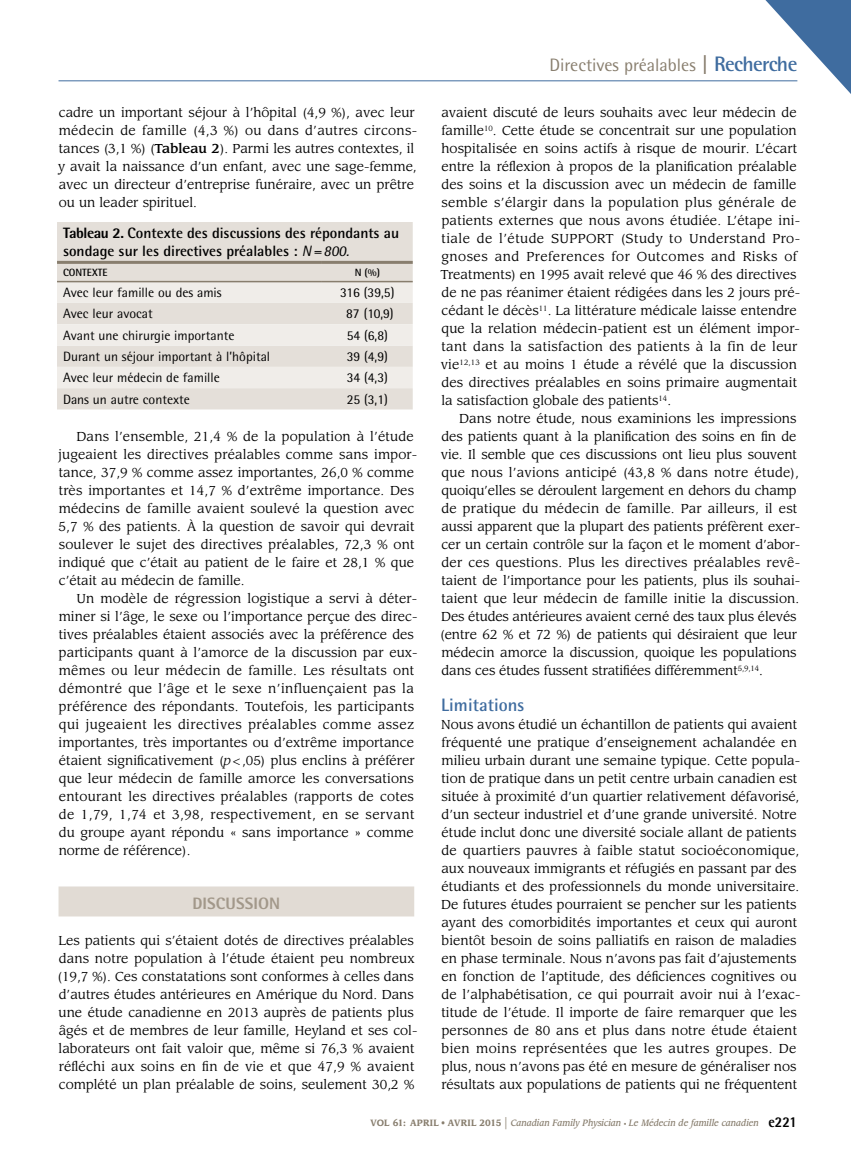
<style>
.page{position:relative;width:851px;height:1161px;background:#fff}
.page>*{position:absolute;margin:0;border:0;box-sizing:border-box;transform-origin:0 0}
.t1{font:18px "Rotis Semi Sans Std";color:#887e6e}
.t2{font:700 18px "Rotis Semi Sans Std";color:#3f6c9f}
.t3{font:800 16.5px "Rotis Semi Sans Std";color:#a2988a}
.t4{font:700 15px/18px "Rotis Semi Sans Std";color:#000}
.t5{font:13.5px "Rotis Semi Sans Std";color:#000}
.t6{font:12.75px/18px "Leawood Std";color:#000}
.t7{font:700 10.5px "Rotis Semi Sans Std";color:#000}
.t8{font:italic 500 9px "Leawood Std";color:#887e6e;scale:.9 1}
.s1{font-weight:500}
.s2{font-weight:800}
.s3{font-weight:400;font-style:italic}
.s4{font-style:italic}
.s5{font-weight:700;font-size:21px}
.s6{font-weight:700;font-size:21px;color:#3f6c9f}
.s7{font-weight:700;font-style:normal}
.s8{font-weight:400;font-style:normal}
.s9{font-weight:400;font-style:normal;font-size:15px}
.s10{font-style:normal;font-size:6px}
.s11{font-family:"Rotis Semi Sans Std";font-weight:800;font-style:normal;font-size:15px;color:#000}
</style>
<div class="page">
<hr style="left:58px;top:80px;width:739px;height:1px;background:#3f6c9f">
<svg style="left:729px;top:0;width:121px;height:93px"></svg>
<div style="left:58px;top:886px;width:356px;height:30px;background:#e1dbd4"></div>
<div style="left:57px;top:222px;width:355px;height:187px;background:#e4dfd9"></div>
<svg style="left:57px;top:282px;width:355px;height:106px;background:#eae7e2"></svg>
<hr style="left:57px;top:261px;width:265px;height:3px;background:#887e6e">
<hr style="left:322px;top:261px;width:90px;height:3px;background:#887e6e">
<hr style="left:57px;top:281px;width:265px;height:1px;background:#887e6e">
<hr style="left:322px;top:281px;width:90px;height:1px;background:#887e6e">
<p class="t6" style="left:58px;top:104px;width:360px">cadre un important séjour à l’hôpital (4,9 %), avec leur médecin de famille (4,3 %) ou dans d’autres circons&shy;tances (3,1 %) (<span class="s1">Tableau 2</span>). Parmi les autres contextes, il y avait la naissance d’un enfant, avec une sage-femme, avec un directeur d’entreprise funéraire, avec un prêtre ou un leader spirituel.</p>
<p class="t4" style="left:63px;top:224px;width:337px"><span class="s2">TABLEAU 2.</span> Contexte des discussions des répondants au sondage sur les directives préalables : <span class="s3">N=800.</span></p>
<p class="t7" style="left:63px;top:266px;width:46px">ContextE</p>
<p class="t7" style="left:354px;top:266px;width:27px">n (%)</p>
<p class="t5" style="left:63px;top:284px;width:160px">Avec leur famille ou des amis</p>
<p class="t5" style="left:340px;top:284px;width:56px">316 (39,5)</p>
<p class="t5" style="left:63px;top:306px;width:91px">Avec leur avocat</p>
<p class="t5" style="left:346px;top:306px;width:49px">87 (10,9)</p>
<p class="t5" style="left:63px;top:327px;width:173px">Avant une chirurgie importante</p>
<p class="t5" style="left:347px;top:327px;width:43px">54 (6,8)</p>
<p class="t5" style="left:63px;top:348px;width:209px">Durant un séjour important à l’hôpital</p>
<p class="t5" style="left:347px;top:348px;width:43px">39 (4,9)</p>
<p class="t5" style="left:63px;top:370px;width:158px">Avec leur médecin de famille</p>
<p class="t5" style="left:347px;top:370px;width:43px">34 (4,3)</p>
<p class="t5" style="left:63px;top:391px;width:128px">Dans un autre contexte</p>
<p class="t5" style="left:347px;top:391px;width:43px">25 (3,1)</p>
<p class="t6" style="left:59px;top:428px;width:360px;text-indent:18px">Dans l’ensemble, 21,4 % de la population à l’étude jugeaient les directives préalables comme sans impor&shy;tance, 37,9 % comme assez importantes, 26,0 % comme très importantes et 14,7 % d’extrême importance. Des médecins de famille avaient soulevé la question avec 5,7 % des patients. À la question de savoir qui devrait soulever le sujet des directives préalables, 72,3 % ont indiqué que c’était au patient de le faire et 28,1 % que c’était au médecin de famille.</p>
<p class="t6" style="left:59px;top:590px;width:360px;text-indent:18px">Un modèle de régression logistique a servi à déter&shy;miner si l’âge, le sexe ou l’importance perçue des direc&shy;tives préalables étaient associés avec la préférence des participants quant à l’amorce de la discussion par eux&shy;mêmes ou leur médecin de famille. Les résultats ont démontré que l’âge et le sexe n’influençaient pas la préférence des répondants. Toutefois, les participants qui jugeaient les directives préalables comme assez importantes, très importantes ou d’extrême importance étaient significativement (<span class="s4">p</span>&lt;,05) plus enclins à préférer que leur médecin de famille amorce les conversations entourant les directives préalables (rapports de cotes de 1,79, 1,74 et 3,98, respectivement, en se servant du groupe ayant répondu « sans importance » comme norme de référence).</p>
<p class="t3" style="left:192px;top:893px;width:20px">DISCUSSION</p>
<p class="t6" style="left:58px;top:932px;width:361px">Les patients qui s’étaient dotés de directives préalables dans notre population à l’étude étaient peu nombreux (19,7 %). Ces constatations sont conformes à celles dans d’autres études antérieures en Amérique du Nord. Dans une étude canadienne en 2013 auprès de patients plus âgés et de membres de leur famille, Heyland et ses col&shy;laborateurs ont fait valoir que, même si 76,3 % avaient réfléchi aux soins en fin de vie et que 47,9 % avaient complété un plan préalable de soins, seulement 30,2 %</p>
<h1 class="t1" style="left:549px;top:55px;width:249px">Directives préalables <span class="s5">|</span> <span class="s6">Recherche</span></h1>
<p class="t6" style="left:440px;top:104px;width:361px">avaient discuté de leurs souhaits avec leur médecin de famille<sup>10</sup>. Cette étude se concentrait sur une population hospitalisée en soins actifs à risque de mourir. L’écart entre la réflexion à propos de la planification préalable des soins et la discussion avec un médecin de famille semble s’élargir dans la population plus générale de patients externes que nous avons étudiée. L’étape ini&shy;tiale de l’étude SUPPORT (Study to Understand Pro&shy;gnoses and Preferences for Outcomes and Risks of Treatments) en 1995 avait relevé que 46 % des directives de ne pas réanimer étaient rédigées dans les 2 jours pré&shy;cédant le décès<sup>11</sup>. La littérature médicale laisse entendre que la relation médecin-patient est un élément impor&shy;tant dans la satisfaction des patients à la fin de leur vie<sup>12,13</sup> et au moins 1 étude a révélé que la discussion des directives préalables en soins primaire augmentait la satisfaction globale des patients<sup>14</sup>.</p>
<p class="t6" style="left:440px;top:410px;width:361px;text-indent:19px">Dans notre étude, nous examinions les impressions des patients quant à la planification des soins en fin de vie. Il semble que ces discussions ont lieu plus souvent que nous l’avions anticipé (43,8 % dans notre étude), quoiqu’elles se déroulent largement en dehors du champ de pratique du médecin de famille. Par ailleurs, il est aussi apparent que la plupart des patients préfèrent exer&shy;cer un certain contrôle sur la façon et le moment d’abor&shy;der ces questions. Plus les directives préalables revê&shy;taient de l’importance pour les patients, plus ils souhai&shy;taient que leur médecin de famille initie la discussion.<br>Des études antérieures avaient cerné des taux plus élevés (entre 62 % et 72 %) de patients qui désiraient que leur médecin amorce la discussion, quoique les populations dans ces études fussent stratifiées différemment<sup>5,9,14</sup>.</p>
<h1 class="t2" style="left:441px;top:694px;width:85px">Limitations</h1>
<p class="t6" style="left:441px;top:716px;width:360px">Nous avons étudié un échantillon de patients qui avaient fréquenté une pratique d’enseignement achalandée en milieu urbain durant une semaine typique. Cette popula&shy;tion de pratique dans un petit centre urbain canadien est située à proximité d’un quartier relativement défavorisé, d’un secteur industriel et d’une grande université. Notre étude inclut donc une diversité sociale allant de patients de quartiers pauvres à faible statut socioéconomique, aux nouveaux immigrants et réfugiés en passant par des étudiants et des professionnels du monde universitaire.<br>De futures études pourraient se pencher sur les patients ayant des comorbidités importantes et ceux qui auront bientôt besoin de soins palliatifs en raison de maladies en phase terminale. Nous n’avons pas fait d’ajustements en fonction de l’aptitude, des déficiences cognitives ou de l’alphabétisation, ce qui pourrait avoir nui à l’exac&shy;titude de l’étude. Il importe de faire remarquer que les personnes de 80 ans et plus dans notre étude étaient bien moins représentées que les autres groupes. De plus, nous n’avons pas été en mesure de généraliser nos résultats aux populations de patients qui ne fréquentent</p>
<p class="t8" style="left:370px;top:1118px;width:475px"><span class="s7">VOL 61: APRIL</span> <span class="s8">•</span> <span class="s7">AVRIL 2015</span> <span class="s9">|</span> Canadian Family Physician <span class="s10">•</span> Le Médecin de famille canadien <span class="s11">E221</span></p>
</div>
